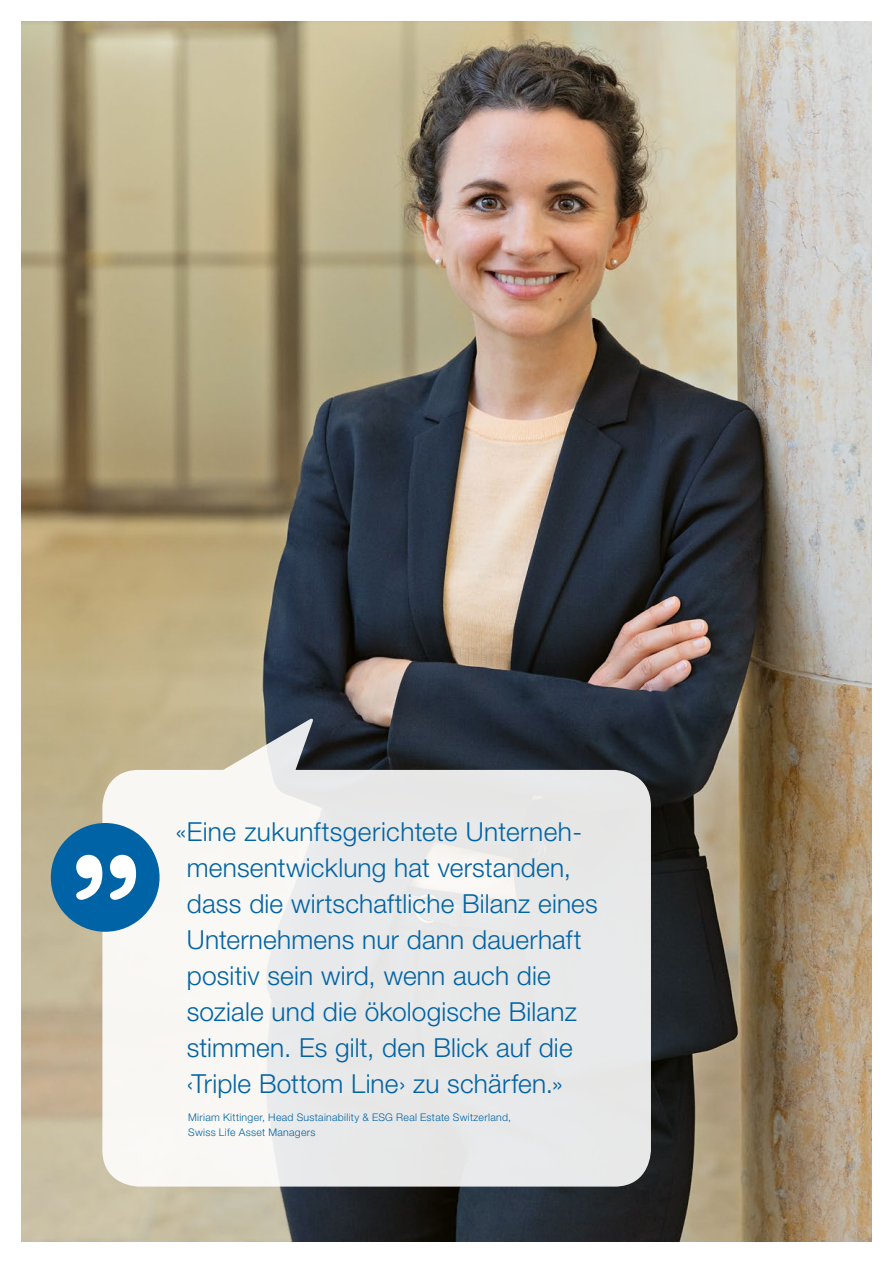
<style>
.page{position:relative;width:893px;height:1263px;background:#fff}
.page>*{position:absolute;margin:0;border:0;box-sizing:border-box;transform-origin:0 0}
.t1{font:700 148.5px "Helvetica Rounded LT Std";color:#fff}
.t2{font:300 26.25px/36px "Helvetica Neue LT Pro";letter-spacing:.005em;color:#0063a5}
.t3{font:300 10.5px/14.2px "Helvetica Neue LT Pro";letter-spacing:.03em;color:#0063a5}
</style>
<div class="page">
<img style="left:21px;top:21px;width:851px;height:1221px">
<svg style="left:102px;top:718px;width:549px;height:468px;fill:#e8e9ea"></svg>
<div style="left:51px;top:823px;width:109px;height:109px;background:#0063a5;border-radius:50%"></div>
<h1 class="t1" style="left:66px;top:821px;width:81px">”</h1>
<p class="t2" style="left:187px;top:813px;width:412px;text-indent:-11px">«Eine zukunftsgerichtete Unterneh&shy;mensentwicklung hat verstanden, dass die wirtschaftliche Bilanz eines Unternehmens nur dann dauerhaft positiv sein wird, wenn auch die soziale und die ökologische Bilanz stimmen. Es gilt, den Blick auf die ‹Triple Bottom Line› zu schärfen.»</p>
<p class="t3" style="left:188px;top:1110px;width:324px">Miriam Kittinger, Head Sustainability &amp; ESG Real Estate Switzerland,<br>Swiss Life Asset Managers</p>
</div>
